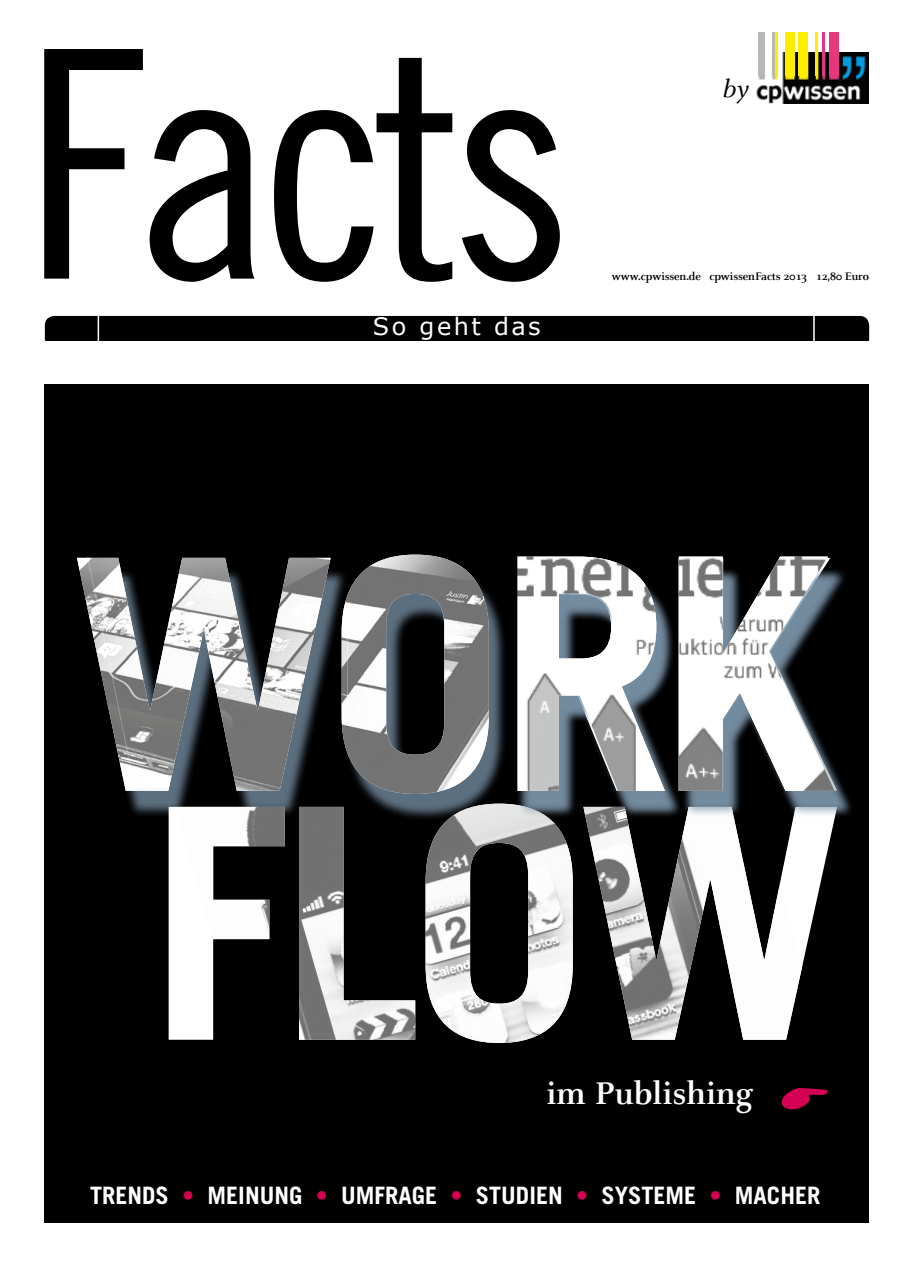
<style>
.page{position:relative;width:915px;height:1263px;background:#fff}
.page>*{position:absolute;margin:0;border:0;box-sizing:border-box;transform-origin:0 0}
.t1{font:318px "Trade Gothic Cond Eighteen";color:#000}
.t2{font:700 34.5px "Celeste";color:#fff}
.t3{font:italic 27px "Celeste";color:#000}
.t4{font:700 24px "Trade Gothic";color:#fff}
.t5{font:24px "Verdana";letter-spacing:.1em;color:#fff}
.t6{font:700 12px "Celeste";letter-spacing:-.01em;color:#000}
.s1{color:#d40053}
</style>
<div class="page">
<img style="left:756px;top:53px;width:112px;height:50px">
<div style="left:785px;top:32px;width:9px;height:44px;background:#ffed00"></div>
<div style="left:798px;top:32px;width:9px;height:44px;background:#ffed00"></div>
<hr style="left:815px;top:32px;width:3px;height:44px;background:#ffed00">
<hr style="left:822px;top:32px;width:2px;height:44px;background:#df387b">
<div style="left:828px;top:32px;width:10px;height:44px;background:#e5397b"></div>
<hr style="left:775px;top:32px;width:2px;height:44px;background:#ffed00">
<hr style="left:772px;top:32px;width:3px;height:44px;background:#b8b8b8">
<div style="left:758px;top:32px;width:6px;height:44px;background:#b8b8b8"></div>
<div style="left:45px;top:316px;width:823px;height:32px;background:#000;border-radius:9px"></div>
<hr style="left:98px;top:313px;width:1px;height:42px;background:#fff">
<hr style="left:812px;top:313px;width:2px;height:42px;background:#fff">
<div style="left:29px;top:341px;width:848px;height:35px;background:#fff"></div>
<div style="left:44px;top:384px;width:824px;height:839px;background:#000"></div>
<svg style="left:168px;top:818px;width:667px;height:222px"></svg>
<img style="left:175px;top:818px;width:627px;height:225px">
<div style="left:91px;top:567px;width:760px;height:251px;background:#7c95aa;opacity:.75"></div>
<svg style="left:87px;top:557px;width:260px;height:234px"></svg>
<img style="left:347px;top:557px;width:487px;height:234px">
<svg style="left:782px;top:1088px;width:45px;height:22px"></svg>
<div style="left:509px;top:548px;width:8px;height:246px;background:#000"></div>
<h1 class="t1" style="left:23px;top:-24px;width:551px">Facts</h1>
<p class="t5" style="left:373px;top:311px;width:169px">So geht das</p>
<p class="t3" style="left:722px;top:74px;width:28px">by</p>
<p class="t6" style="left:611px;top:270px;width:259px">www.cpwissen.de cpwissenFacts 2013 12,80 Euro</p>
<h2 class="t2" style="left:546px;top:1073px;width:208px">im Publishing</h2>
<p class="t4" style="left:90px;top:1181px;width:717px">TRENDS <span class="s1">•</span> MEINUNG <span class="s1">•</span> UMFRAGE <span class="s1">•</span> STUDIEN <span class="s1">•</span> SYSTEME <span class="s1">•</span> MACHER</p>
</div>
